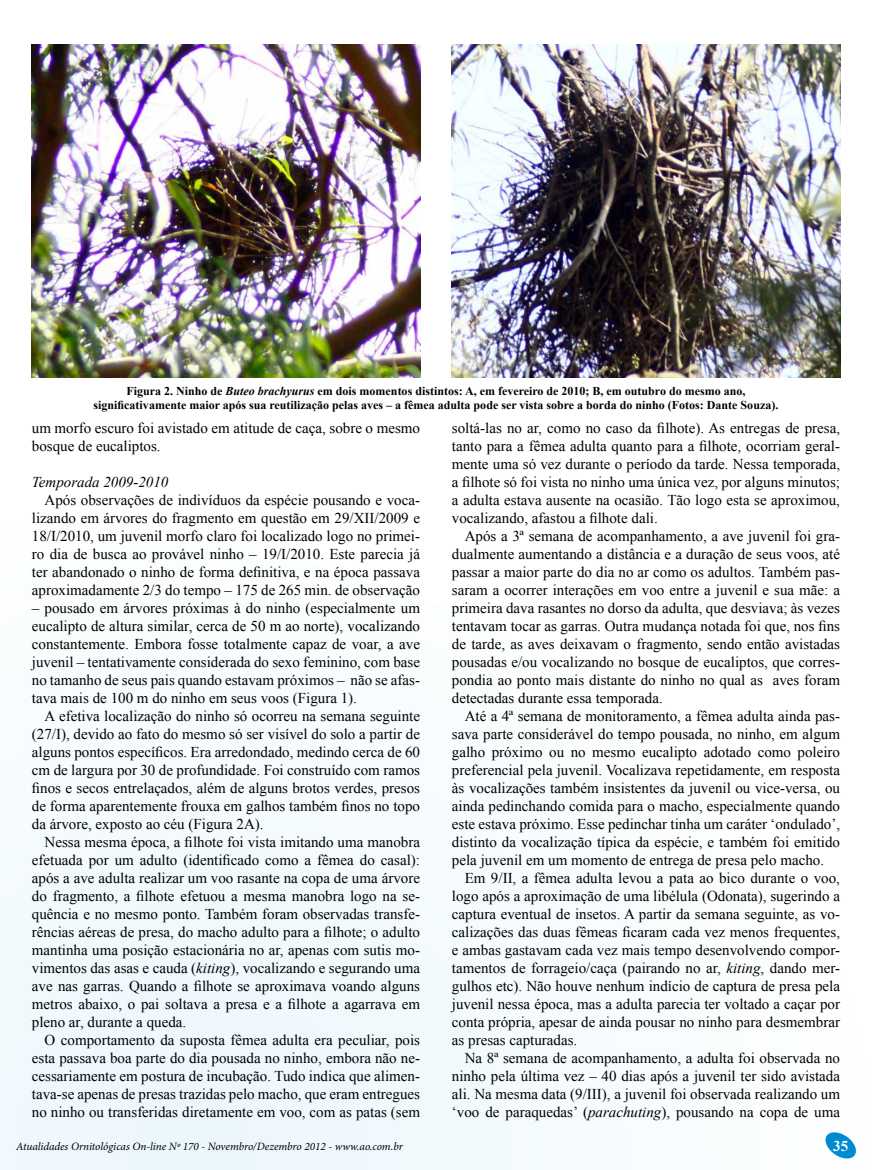
<style>
.page{position:relative;width:872px;height:1170px;background:#fff}
.page>*{position:absolute;margin:0;border:0;box-sizing:border-box;transform-origin:0 0}
.t1{font:15px/18px "Times New Roman";color:#000;text-align:justify}
.t2{font:italic 15px "Times New Roman";color:#000}
.t3{font:700 15px "Times New Roman";color:#fff}
.t4{font:700 12px/14.4px "Times New Roman";color:#000;text-align:center}
.t5{font:italic 11.25px "Minion Pro";letter-spacing:-.005em;color:#000}
.s1{font-style:italic}
</style>
<div class="page">
<div style="left:0;top:807px;width:542px;height:362px;background:#f2f9fd"></div>
<img style="left:32px;top:45px;width:388px;height:332px">
<img style="left:452px;top:45px;width:388px;height:332px">
<svg style="left:825px;top:1132px;width:31px;height:27px"></svg>
<p class="t4" style="left:94px;top:383px;width:686px">Figura 2. Ninho de <span class="s1">Buteo brachyurus</span> em dois momentos distintos: A, em fevereiro de 2010; B, em outubro do mesmo ano, significativamente maior após sua reutilização pelas aves – a fêmea adulta pode ser vista sobre a borda do ninho (Fotos: Dante Souza).</p>
<p class="t1" style="left:32px;top:418px;width:389px">um morfo escuro foi avistado em atitude de caça, sobre o mesmo bosque de eucaliptos.</p>
<p class="t2" style="left:32px;top:471px;width:138px">Temporada 2009-2010</p>
<p class="t1" style="left:32px;top:490px;width:390px;text-indent:13px">Após observações de indivíduos da espécie pousando e voca&shy;lizando em árvores do fragmento em questão em 29/XII/2009 e 18/I/2010, um juvenil morfo claro foi localizado logo no primei&shy;ro dia de busca ao provável ninho – 19/I/2010. Este parecia já ter abandonado o ninho de forma definitiva, e na época passava aproximadamente 2/3 do tempo – 175 de 265 min. de observação</p>
<p class="t1" style="left:32px;top:598px;width:390px">– pousado em árvores próximas à do ninho (especialmente um eucalipto de altura similar, cerca de 50 m ao norte), vocalizando constantemente. Embora fosse totalmente capaz de voar, a ave juvenil – tentativamente considerada do sexo feminino, com base no tamanho de seus pais quando estavam próximos – não se afas&shy;tava mais de 100 m do ninho em seus voos (Figura 1).</p>
<p class="t1" style="left:32px;top:706px;width:390px;text-indent:13px">A efetiva localização do ninho só ocorreu na semana seguinte (27/I), devido ao fato do mesmo só ser visível do solo a partir de alguns pontos específicos. Era arredondado, medindo cerca de 60 cm de largura por 30 de profundidade. Foi construído com ramos finos e secos entrelaçados, além de alguns brotos verdes, presos de forma aparentemente frouxa em galhos também finos no topo da árvore, exposto ao céu (Figura 2A).</p>
<p class="t1" style="left:32px;top:832px;width:390px;text-indent:13px">Nessa mesma época, a filhote foi vista imitando uma manobra efetuada por um adulto (identificado como a fêmea do casal): após a ave adulta realizar um voo rasante na copa de uma árvore do fragmento, a filhote efetuou a mesma manobra logo na se&shy;quência e no mesmo ponto. Também foram observadas transfe&shy;rências aéreas de presa, do macho adulto para a filhote; o adulto mantinha uma posição estacionária no ar, apenas com sutis mo&shy;vimentos das asas e cauda (<span class="s1">kiting</span>), vocalizando e segurando uma ave nas garras. Quando a filhote se aproximava voando alguns metros abaixo, o pai soltava a presa e a filhote a agarrava em pleno ar, durante a queda.</p>
<p class="t1" style="left:32px;top:1030px;width:390px;text-indent:13px">O comportamento da suposta fêmea adulta era peculiar, pois esta passava boa parte do dia pousada no ninho, embora não ne&shy;cessariamente em postura de incubação. Tudo indica que alimen&shy;tava-se apenas de presas trazidas pelo macho, que eram entregues no ninho ou transferidas diretamente em voo, com as patas (sem</p>
<p class="t1" style="left:452px;top:418px;width:390px">soltá-las no ar, como no caso da filhote). As entregas de presa, tanto para a fêmea adulta quanto para a filhote, ocorriam geral&shy;mente uma só vez durante o período da tarde. Nessa temporada, a filhote só foi vista no ninho uma única vez, por alguns minutos; a adulta estava ausente na ocasião. Tão logo esta se aproximou, vocalizando, afastou a filhote dali.</p>
<p class="t1" style="left:452px;top:526px;width:389px;text-indent:13px">Após a 3ª semana de acompanhamento, a ave juvenil foi gra&shy;dualmente aumentando a distância e a duração de seus voos, até passar a maior parte do dia no ar como os adultos. Também pas&shy;saram a ocorrer interações em voo entre a juvenil e sua mãe: a primeira dava rasantes no dorso da adulta, que desviava; às vezes tentavam tocar as garras. Outra mudança notada foi que, nos fins de tarde, as aves deixavam o fragmento, sendo então avistadas pousadas e/ou vocalizando no bosque de eucaliptos, que corres&shy;pondia ao ponto mais distante do ninho no qual as aves foram detectadas durante essa temporada.</p>
<p class="t1" style="left:452px;top:706px;width:390px;text-indent:13px">Até a 4ª semana de monitoramento, a fêmea adulta ainda pas&shy;sava parte considerável do tempo pousada, no ninho, em algum galho próximo ou no mesmo eucalipto adotado como poleiro preferencial pela juvenil. Vocalizava repetidamente, em resposta às vocalizações também insistentes da juvenil ou vice-versa, ou ainda pedinchando comida para o macho, especialmente quando este estava próximo. Esse pedinchar tinha um caráter ‘ondulado’, distinto da vocalização típica da espécie, e também foi emitido pela juvenil em um momento de entrega de presa pelo macho.</p>
<p class="t1" style="left:452px;top:868px;width:390px;text-indent:13px">Em 9/II, a fêmea adulta levou a pata ao bico durante o voo, logo após a aproximação de uma libélula (Odonata), sugerindo a captura eventual de insetos. A partir da semana seguinte, as vo&shy;calizações das duas fêmeas ficaram cada vez menos frequentes, e ambas gastavam cada vez mais tempo desenvolvendo compor&shy;tamentos de forrageio/caça (pairando no ar, <span class="s1">kiting</span>, dando mer&shy;gulhos etc). Não houve nenhum indício de captura de presa pela juvenil nessa época, mas a adulta parecia ter voltado a caçar por conta própria, apesar de ainda pousar no ninho para desmembrar as presas capturadas.</p>
<p class="t1" style="left:452px;top:1048px;width:390px;text-indent:13px">Na 8ª semana de acompanhamento, a adulta foi observada no ninho pela última vez – 40 dias após a juvenil ter sido avistada ali. Na mesma data (9/III), a juvenil foi observada realizando um ‘voo de paraquedas’ (<span class="s1">parachuting</span>), pousando na copa de uma</p>
<p class="t5" style="left:16px;top:1138px;width:388px">Atualidades Ornitológicas On-line Nº 170 - Novembro/Dezembro 2012 - www.ao.com.br</p>
<p class="t3" style="left:833px;top:1134px;width:16px">35</p>
</div>
